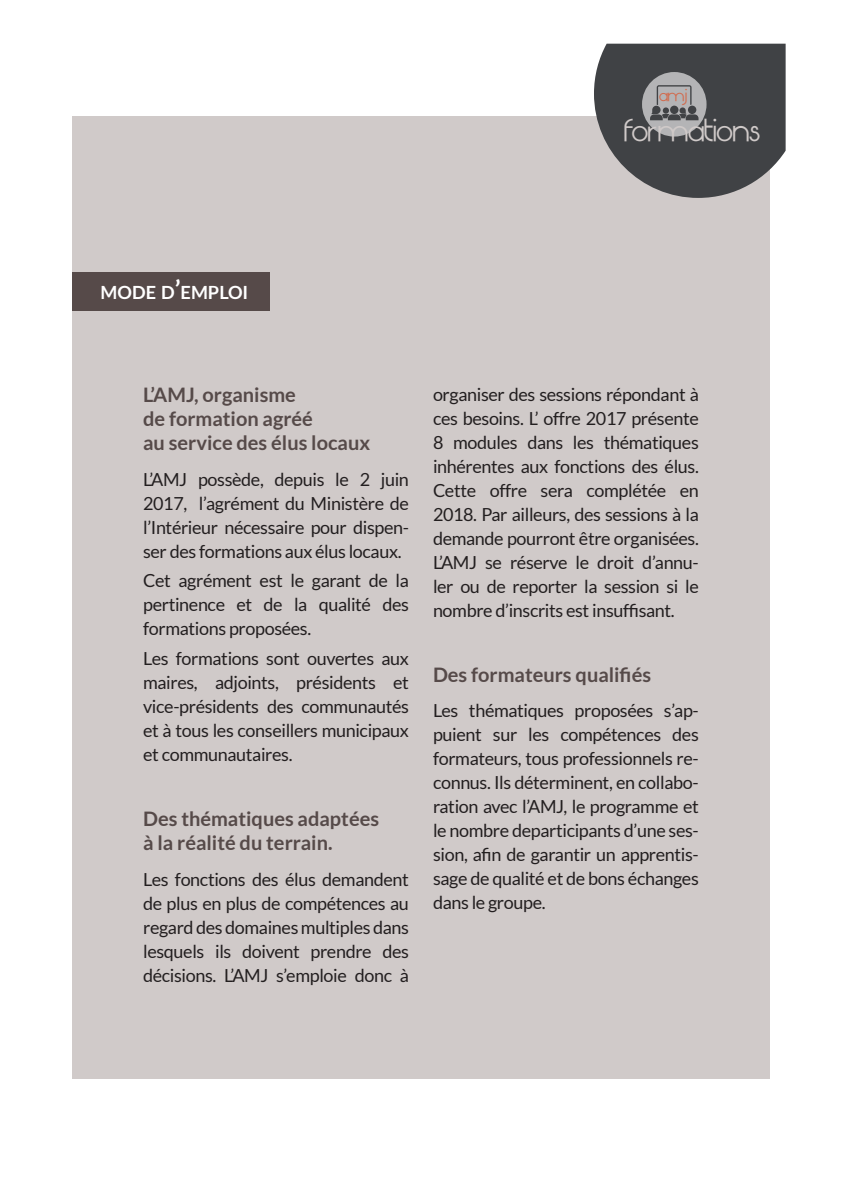
<style>
.page{position:relative;width:842px;height:1191px;background:#fff}
.page>*{position:absolute;margin:0;border:0;box-sizing:border-box;transform-origin:0 0}
.t1{font:800 22px "Origin";color:#d0cac9}
.t2{font:700 20px/24px "Lato";color:#564a49}
.t3{font:700 18.2px "Lato";color:#fff}
.t4{font:18px/24px "Lato";letter-spacing:-.02em;color:#231f20;text-align:justify}
.t5{font:800 12px "Origin";color:#d2684a}
.s1{font-size:26px}
</style>
<div class="page">
<div style="left:72px;top:116px;width:698px;height:963px;background:#d0cac9"></div>
<div style="left:72px;top:272px;width:197px;height:39px;background:#564a49"></div>
<svg style="left:594px;top:44px;width:192px;height:154px;background:#5e5f62"></svg>
<p class="t5" style="left:659px;top:86px;width:30px">AMJ</p>
<p class="t1" style="left:624px;top:113px;width:137px">FORMATIONS</p>
<p class="t3" style="left:101px;top:282px;width:149px">MODE D<span class="s1">’</span>EMPLOI</p>
<p class="t2" style="left:143px;top:383px;width:229px">L’AMJ, organisme<br>de formation agréé<br>au service des élus locaux</p>
<p class="t4" style="left:143px;top:467px;width:267px">L’AMJ possède, depuis le 2 juin 2017, l’agrément du Ministère de l’Intérieur nécessaire pour dispen&shy;ser des formations aux élus locaux.</p>
<p class="t4" style="left:143px;top:569px;width:267px">Cet agrément est le garant de la pertinence et de la qualité des formations proposées.</p>
<p class="t4" style="left:143px;top:646px;width:267px">Les formations sont ouvertes aux maires, adjoints, présidents et vice-présidents des communautés et à tous les conseillers municipaux et communautaires.</p>
<p class="t2" style="left:143px;top:806px;width:237px">Des thématiques adaptées à la réalité du terrain.</p>
<p class="t4" style="left:143px;top:867px;width:267px">Les fonctions des élus demandent de plus en plus de compétences au regard des domaines multiples dans lesquels ils doivent prendre des décisions. L’AMJ s’emploie donc à</p>
<p class="t4" style="left:433px;top:382px;width:267px">organiser des sessions répondant à ces besoins. L’ offre 2017 présente 8 modules dans les thématiques inhérentes aux fonctions des élus.<br>Cette offre sera complétée en 2018. Par ailleurs, des sessions à la demande pourront être organisées.<br>L’AMJ se réserve le droit d’annu&shy;ler ou de reporter la session si le nombre d’inscrits est insuffisant.</p>
<p class="t2" style="left:433px;top:662px;width:220px">Des formateurs qualifiés</p>
<p class="t4" style="left:433px;top:698px;width:267px">Les thématiques proposées s’ap&shy;puient sur les compétences des formateurs, tous professionnels re&shy;connus. Ils déterminent, en collabo&shy;ration avec l’AMJ, le programme et le nombre departicipants d’une ses&shy;sion, afin de garantir un apprentis&shy;sage de qualité et de bons échanges dans le groupe.</p>
</div>
